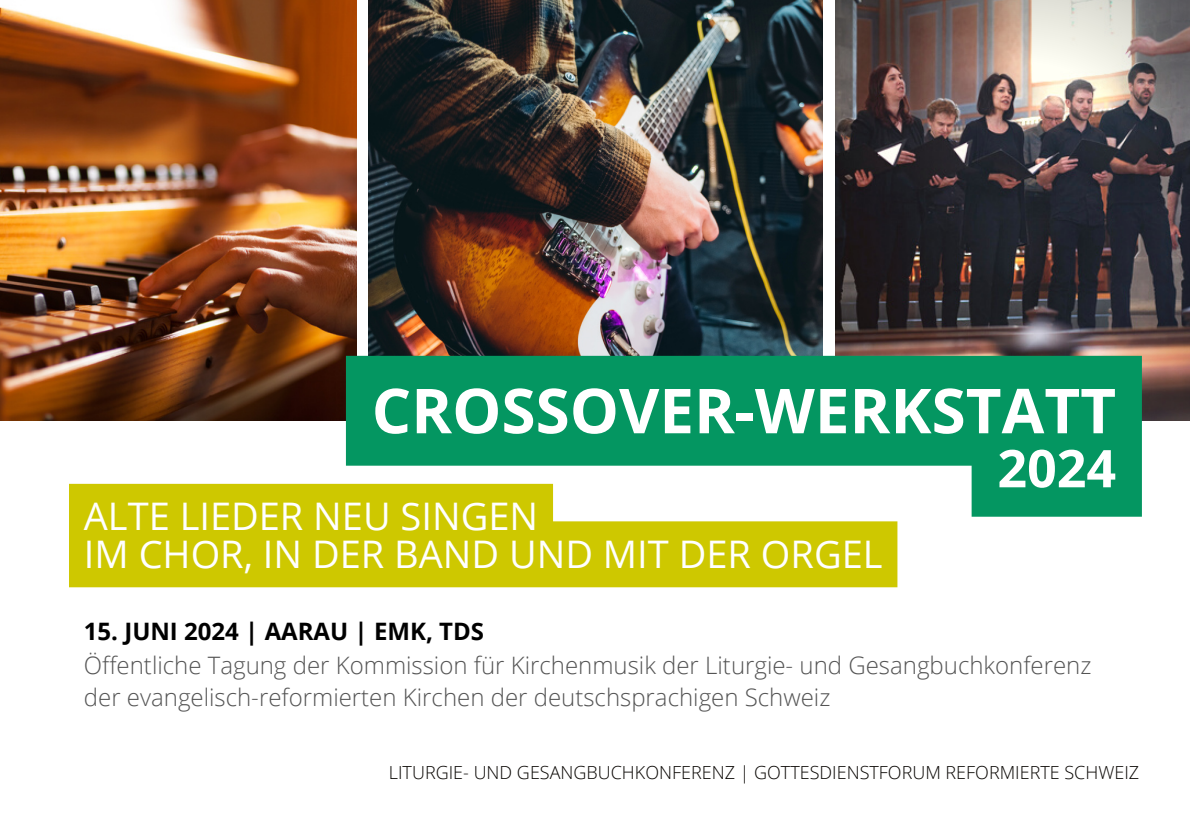
<style>
.page{position:relative;width:1190px;height:839px;background:#fff}
.page>*{position:absolute;margin:0;border:0;box-sizing:border-box;transform-origin:0 0}
.t1{font:700 62px "Open Sans";color:#fff}
.t2{font:700 52px "Open Sans";color:#fff}
.t3{font:38px/37.6px "Open Sans";color:#fff}
.t4{font:300 24px/31.6px "Open Sans";color:#545454}
.t5{font:700 24px "Open Sans";color:#000}
.t6{font:300 18px "Open Sans";color:#070400}
</style>
<div class="page">
<img style="left:368px;top:0;width:455px;height:356px">
<img style="left:835px;top:0;width:355px;height:421px">
<img style="left:0;top:0;width:356px;height:421px">
<svg style="left:346px;top:356px;width:796px;height:160px;fill:#049661"></svg>
<svg style="left:69px;top:484px;width:828px;height:103px;fill:#cec800"></svg>
<h1 class="t1" style="left:372px;top:367px;width:746px">CROSSOVER-WERKSTATT</h1>
<h2 class="t2" style="left:997px;top:431px;width:120px">2024</h2>
<h3 class="t3" style="left:84px;top:496px;width:800px">ALTE LIEDER NEU SINGEN<br>IM CHOR, IN DER BAND UND MIT DER ORGEL</h3>
<p class="t5" style="left:84px;top:614px;width:402px">15. JUNI 2024 | AARAU | EMK, TDS</p>
<p class="t4" style="left:84px;top:648px;width:1009px">Öffentliche Tagung der Kommission für Kirchenmusik der Liturgie- und Gesangbuchkonferenz der evangelisch-reformierten Kirchen der deutschsprachigen Schweiz</p>
<p class="t6" style="left:389px;top:759px;width:752px">LITURGIE- UND GESANGBUCHKONFERENZ | GOTTESDIENSTFORUM REFORMIERTE SCHWEIZ</p>
</div>
